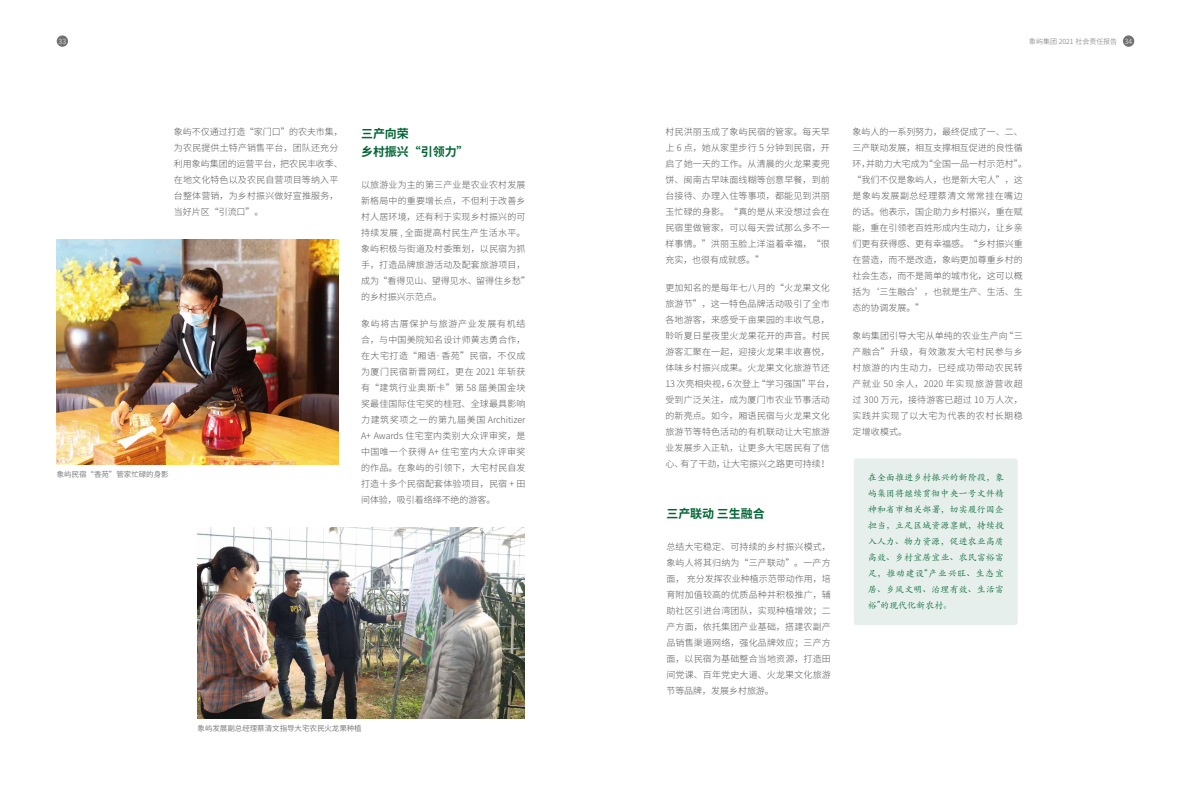
<style>
.page{position:relative;width:1191px;height:808px;background:#fff}
.page>*{position:absolute;margin:0;border:0;box-sizing:border-box;transform-origin:0 0}
.t1{font:700 12px/18px "Source Han Sans CN";letter-spacing:-.005em;color:#026535}
.t2{font:300 9px/16px "Source Han Sans CN";letter-spacing:.015em;color:#595757;text-align:justify}
.t3{font:300 9px/16px "Source Han Sans CN";letter-spacing:-.005em;color:#595757}
.t4{font:9px/16px "ST Kaiti SC";letter-spacing:.01em;color:#026535;text-align:justify}
.t5{font:7.5px "Source Han Sans CN";letter-spacing:-.005em;color:#727171}
.t6{font:300 7px "Source Han Sans CN";letter-spacing:-.005em;color:#727171}
.t7{font:300 7px "Source Han Sans CN";color:#fff}
.s1{color:#fff}
</style>
<div class="page">
<div style="left:1123px;top:35px;width:11px;height:12px;background:#727171;border-radius:50%"></div>
<div style="left:57px;top:35px;width:11px;height:12px;background:#727171;border-radius:50%"></div>
<img style="left:57px;top:239px;width:281px;height:226px">
<img style="left:197px;top:527px;width:327px;height:192px">
<div style="left:853px;top:458px;width:164px;height:167px;background:#e6efeb;border-radius:3px"></div>
<p class="t7" style="left:59px;top:37px;width:9px">33</p>
<p class="t6" style="left:1029px;top:37px;width:105px">象屿集团 2021 社会责任报告 <span class="s1">34</span></p>
<h1 class="t1" style="left:361px;top:125px;width:109px">三产向荣<br>乡村振兴“引领力”</h1>
<p class="t2" style="left:174px;top:124px;width:170px;text-align:left">象屿不仅通过打造“家门口”的农夫市集，为农民提供土特产销售平台，团队还充分利用象屿集团的运营平台，把农民丰收季、在地文化特色以及农民自营项目等纳入平台整体营销，为乡村振兴做好宣推服务，当好片区“引流口”。</p>
<p class="t2" style="left:665px;top:124px;width:166px">村民洪丽玉成了象屿民宿的管家。每天早上 6 点，她从家里步行 5 分钟到民宿，开启了她一天的工作。从清晨的火龙果麦兜饼、闽南古早味面线糊等创意早餐，到前台接待、办理入住等事项，都能见到洪丽玉忙碌的身影。“真的是从来没想过会在民宿里做管家，可以每天尝试那么多不一样事情。”洪丽玉脸上洋溢着幸福，“很充实，也很有成就感。”</p>
<p class="t2" style="left:665px;top:280px;width:170px;text-align:left">更加知名的是每年七八月的“火龙果文化旅游节”，这一特色品牌活动吸引了全市各地游客，来感受千亩果园的丰收气息，聆听夏日星夜里火龙果花开的声音。村民游客汇聚在一起，迎接火龙果丰收喜悦，体味乡村振兴成果。火龙果文化旅游节还<br>13 次亮相央视，6 次登上“学习强国”平台，受到广泛关注，成为厦门市农业节事活动的新亮点。如今，厢语民宿与火龙果文化旅游节等特色活动的有机联动让大宅旅游业发展步入正轨，让更多大宅居民有了信心、有了干劲，让大宅振兴之路更可持续！</p>
<p class="t2" style="left:361px;top:177px;width:170px;text-align:left">以旅游业为主的第三产业是农业农村发展新格局中的重要增长点，不但利于改善乡村人居环境，还有利于实现乡村振兴的可持续发展 , 全面提高村民生产生活水平。象屿积极与街道及村委策划，以民宿为抓手，打造品牌旅游活动及配套旅游项目，成为“看得见山、望得见水、留得住乡愁”的乡村振兴示范点。</p>
<p class="t2" style="left:361px;top:316px;width:166px">象屿将古厝保护与旅游产业发展有机结合，与中国美院知名设计师黄志勇合作，在大宅打造“厢语·香苑”民宿，不仅成为厦门民宿新晋网红，更在 2021 年斩获有“建筑行业奥斯卡”第 58 届美国金块奖最佳国际住宅奖的桂冠、全球最具影响力建筑奖项之一的第九届美国 Architizer A+ Awards 住宅室内类别大众评审奖，是中国唯一个获得 A+ 住宅室内大众评审奖的作品。在象屿的引领下，大宅村民自发打造十多个民宿配套体验项目，民宿 + 田间体验，吸引着络绎不绝的游客。</p>
<p class="t5" style="left:57px;top:470px;width:113px">象屿民宿“香苑”管家忙碌的身影</p>
<h1 class="t1" style="left:666px;top:505px;width:100px">三产联动 三生融合</h1>
<p class="t5" style="left:197px;top:724px;width:166px">象屿发展副总经理蔡清文指导大宅农民火龙果种植</p>
<p class="t2" style="left:666px;top:539px;width:166px">总结大宅稳定、可持续的乡村振兴模式，象屿人将其归纳为“三产联动”。一产方面， 充分发挥农业种植示范带动作用，培育附加值较高的优质品种并积极推广，辅助社区引进台湾团队，实现种植增效；二产方面，依托集团产业基础，搭建农副产品销售渠道网络，强化品牌效应；三产方面，以民宿为基础整合当地资源，打造田间党课、百年党史大道、火龙果文化旅游节等品牌，发展乡村旅游。</p>
<p class="t3" style="left:852px;top:124px;width:176px">象屿人的一系列努力，最终促成了一、二、三产联动发展，相互支撑相互促进的良性循环，并助力大宅成为“全国一品一村示范村”。“我们不仅是象屿人，也是新大宅人”，这是象屿发展副总经理蔡清文常常挂在嘴边的话。他表示，国企助力乡村振兴，重在赋能，重在引领老百姓形成内生动力，让乡亲们更有获得感、更有幸福感。“乡村振兴重在营造，而不是改造，象屿更加尊重乡村的社会生态，而不是简单的城市化，这可以概括为‘三生融合’，也就是生产、生活、生态的协调发展。”</p>
<p class="t2" style="left:852px;top:328px;width:172px">象屿集团引导大宅从单纯的农业生产向“三产融合”升级，有效激发大宅村民参与乡村旅游的内生动力，已经成功带动农民转产就业 50 余人，2020 年实现旅游营收超过 300 万元，接待游客已超过 10 万人次，实践并实现了以大宅为代表的农村长期稳定增收模式。</p>
<p class="t4" style="left:867px;top:469px;width:138px">在全面推进乡村振兴的新阶段，象屿集团将继续贯彻中央一号文件精神和省市相关部署，切实履行国企担当，立足区域资源禀赋，持续投入人力、物力资源，促进农业高质高效、乡村宜居宜业、农民富裕富足，推动建设“产业兴旺、生态宜居、乡风文明、治理有效、生活富裕”的现代化新农村。</p>
</div>
